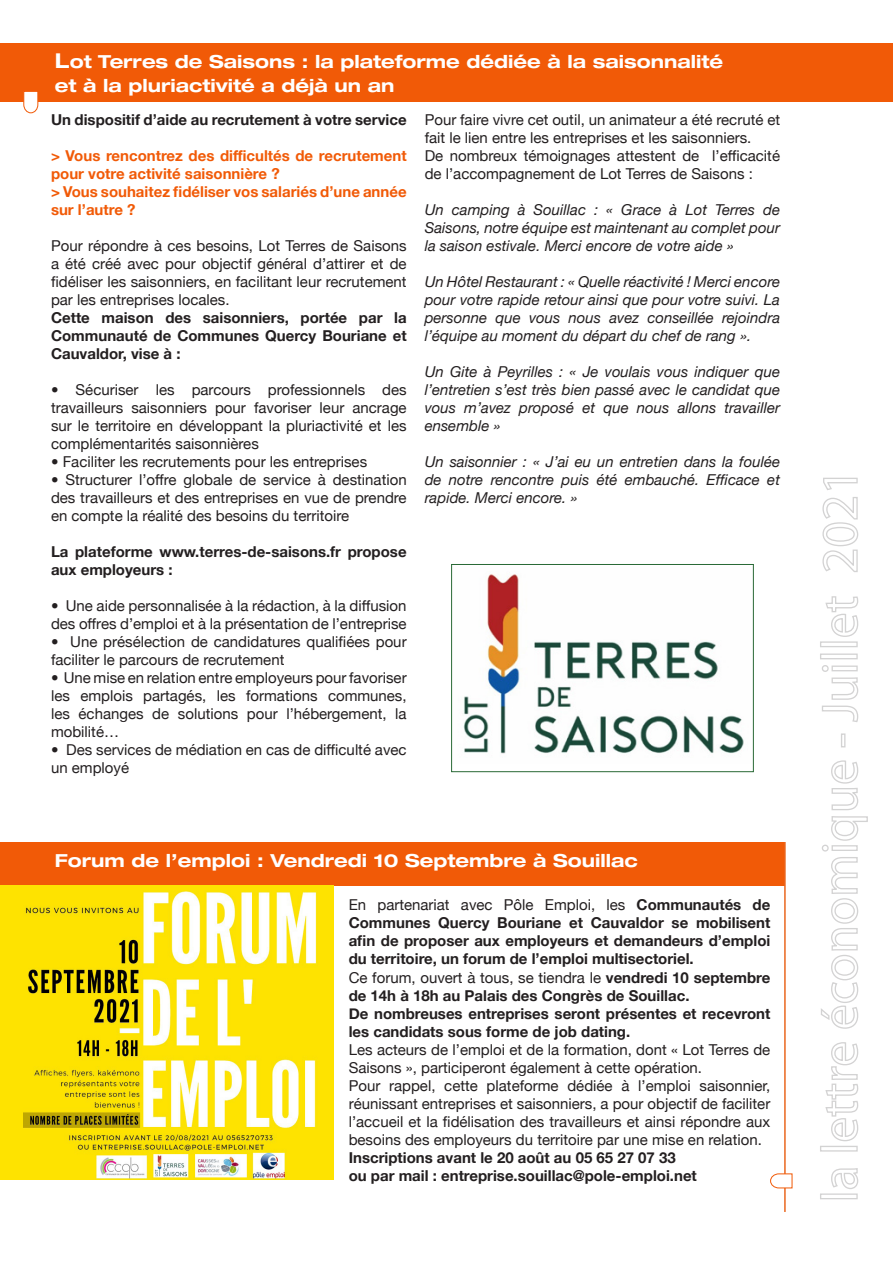
<style>
.page{position:relative;width:893px;height:1263px;background:#fff}
.page>*{position:absolute;margin:0;border:0;box-sizing:border-box;transform-origin:0 0}
.t1{font:700 expanded 18px "Helvetica Neue";color:#fff}
.t2{font:15px/18px "Helvetica Neue";color:#231f20}
.t3{font:700 15px/18px "Helvetica Neue";color:#231f20}
.t4{font:italic 15px/18px "Helvetica Neue";color:#231f20;text-align:justify}
.t5{font:700 15px/18px "Helvetica Neue";color:#f15a07}
.s1{font-size:20.55px}
.s2{font-weight:400}
</style>
<div class="page">
<svg style="left:831px;top:1168px;width:28px;height:21px"></svg>
<svg style="left:825px;top:1042px;width:34px;height:100px"></svg>
<svg style="left:821px;top:760px;width:47px;height:269px"></svg>
<svg style="left:822px;top:665px;width:37px;height:57px"></svg>
<svg style="left:825px;top:596px;width:34px;height:41px"></svg>
<svg style="left:822px;top:477px;width:37px;height:95px"></svg>
<div style="left:0;top:842px;width:785px;height:43px;background:#f15a07"></div>
<hr style="left:784px;top:842px;width:2px;height:370px;background:#ea661e">
<img style="left:463px;top:574px;width:281px;height:180px">
<div style="left:451px;top:564px;width:303px;height:208px;border:1px solid #296936"></div>
<div style="left:0;top:885px;width:333px;height:295px;background:#fee300"></div>
<img style="left:24px;top:891px;width:293px;height:288px">
<div style="left:0;top:43px;width:893px;height:58px;background:#f15a07"></div>
<svg style="left:770px;top:1173px;width:22px;height:15px"></svg>
<svg style="left:23px;top:91px;width:15px;height:22px"></svg>
<p class="t1" style="left:55px;top:50px;width:670px"><span class="s1">L</span>ot Terres de Saisons : la plateforme dédiée à la saisonnalité</p>
<p class="t1" style="left:55px;top:74px;width:341px">et à la pluriactivité a déjà un an</p>
<p class="t3" style="left:51px;top:110px;width:357px">Un dispositif d’aide au recrutement à votre service</p>
<p class="t5" style="left:51px;top:146px;width:357px">&gt; Vous rencontrez des difficultés de recrutement pour votre activité saisonnière ?</p>
<p class="t5" style="left:51px;top:182px;width:357px">&gt; Vous souhaitez fidéliser vos salariés d’une année sur l’autre ?</p>
<p class="t2" style="left:51px;top:236px;width:357px;text-align:justify">Pour répondre à ces besoins, Lot Terres de Saisons a été créé avec pour objectif général d’attirer et de fidéliser les saisonniers, en facilitant leur recrutement par les entreprises locales.</p>
<p class="t3" style="left:51px;top:308px;width:357px;text-align:justify">Cette maison des saisonniers, portée par la Communauté de Communes Quercy Bouriane et Cauvaldor, vise à :</p>
<p class="t2" style="left:51px;top:380px;width:357px;text-align:justify">• Sécuriser les parcours professionnels des travailleurs saisonniers pour favoriser leur ancrage sur le territoire en développant la pluriactivité et les complémentarités saisonnières</p>
<p class="t2" style="left:51px;top:452px;width:318px">• Faciliter les recrutements pour les entreprises</p>
<p class="t2" style="left:51px;top:470px;width:357px;text-align:justify">• Structurer l’offre globale de service à destination des travailleurs et des entreprises en vue de prendre en compte la réalité des besoins du territoire</p>
<p class="t3" style="left:51px;top:542px;width:357px">La plateforme www.terres-de-saisons.fr propose aux employeurs :</p>
<p class="t2" style="left:51px;top:596px;width:357px">• Une aide personnalisée à la rédaction, à la diffusion des offres d’emploi et à la présentation de l’entreprise</p>
<p class="t2" style="left:51px;top:632px;width:357px">• Une présélection de candidatures qualifiées pour faciliter le parcours de recrutement</p>
<p class="t2" style="left:51px;top:668px;width:357px;text-align:justify">• Une mise en relation entre employeurs pour favoriser les emplois partagés, les formations communes, les échanges de solutions pour l’hébergement, la mobilité…</p>
<p class="t2" style="left:51px;top:740px;width:357px">• Des services de médiation en cas de difficulté avec un employé</p>
<p class="t2" style="left:425px;top:109px;width:357px">Pour faire vivre cet outil, un animateur a été recruté et fait le lien entre les entreprises et les saisonniers.</p>
<p class="t2" style="left:425px;top:145px;width:357px">De nombreux témoignages attestent de l’efficacité de l’accompagnement de Lot Terres de Saisons :</p>
<p class="t4" style="left:425px;top:200px;width:357px">Un camping à Souillac : « Grace à Lot Terres de Saisons, notre équipe est maintenant au complet pour la saison estivale. Merci encore de votre aide »</p>
<p class="t4" style="left:425px;top:272px;width:357px">Un Hôtel Restaurant : « Quelle réactivité ! Merci encore pour votre rapide retour ainsi que pour votre suivi. La personne que vous nous avez conseillée rejoindra l’équipe au moment du départ du chef de rang ».</p>
<p class="t4" style="left:425px;top:362px;width:357px">Un Gite à Peyrilles : « Je voulais vous indiquer que l’entretien s’est très bien passé avec le candidat que vous m’avez proposé et que nous allons travailler ensemble »</p>
<p class="t4" style="left:425px;top:452px;width:357px">Un saisonnier : « J’ai eu un entretien dans la foulée de notre rencontre puis été embauché. Efficace et rapide. Merci encore. »</p>
<p class="t1" style="left:55px;top:849px;width:584px">Forum de l’emploi : Vendredi 10 Septembre à Souillac</p>
<p class="t3" style="left:349px;top:895px;width:423px;text-align:justify"><span class="s2">En partenariat avec Pôle Emploi, les</span> Communautés de Communes Quercy Bouriane et Cauvaldor se mobilisent afin de proposer aux employeurs et demandeurs d’emploi du territoire, un forum de l’emploi multisectoriel.</p>
<p class="t3" style="left:349px;top:967px;width:423px"><span class="s2">Ce forum, ouvert à tous, se tiendra le</span> vendredi 10 septembre de 14h à 18h au Palais des Congrès de Souillac.</p>
<p class="t3" style="left:349px;top:1003px;width:423px">De nombreuses entreprises seront présentes et recevront les candidats sous forme de job dating.</p>
<p class="t2" style="left:349px;top:1039px;width:423px">Les acteurs de l’emploi et de la formation, dont « Lot Terres de<br>Saisons », participeront également à cette opération.</p>
<p class="t2" style="left:349px;top:1075px;width:423px;text-align:justify">Pour rappel, cette plateforme dédiée à l’emploi saisonnier, réunissant entreprises et saisonniers, a pour objectif de faciliter l’accueil et la fidélisation des travailleurs et ainsi répondre aux besoins des employeurs du territoire par une mise en relation.</p>
<p class="t3" style="left:349px;top:1147px;width:329px">Inscriptions avant le 20 août au 05 65 27 07 33</p>
<p class="t3" style="left:349px;top:1165px;width:350px">ou par mail : entreprise.souillac@pole-emploi.net</p>
</div>
